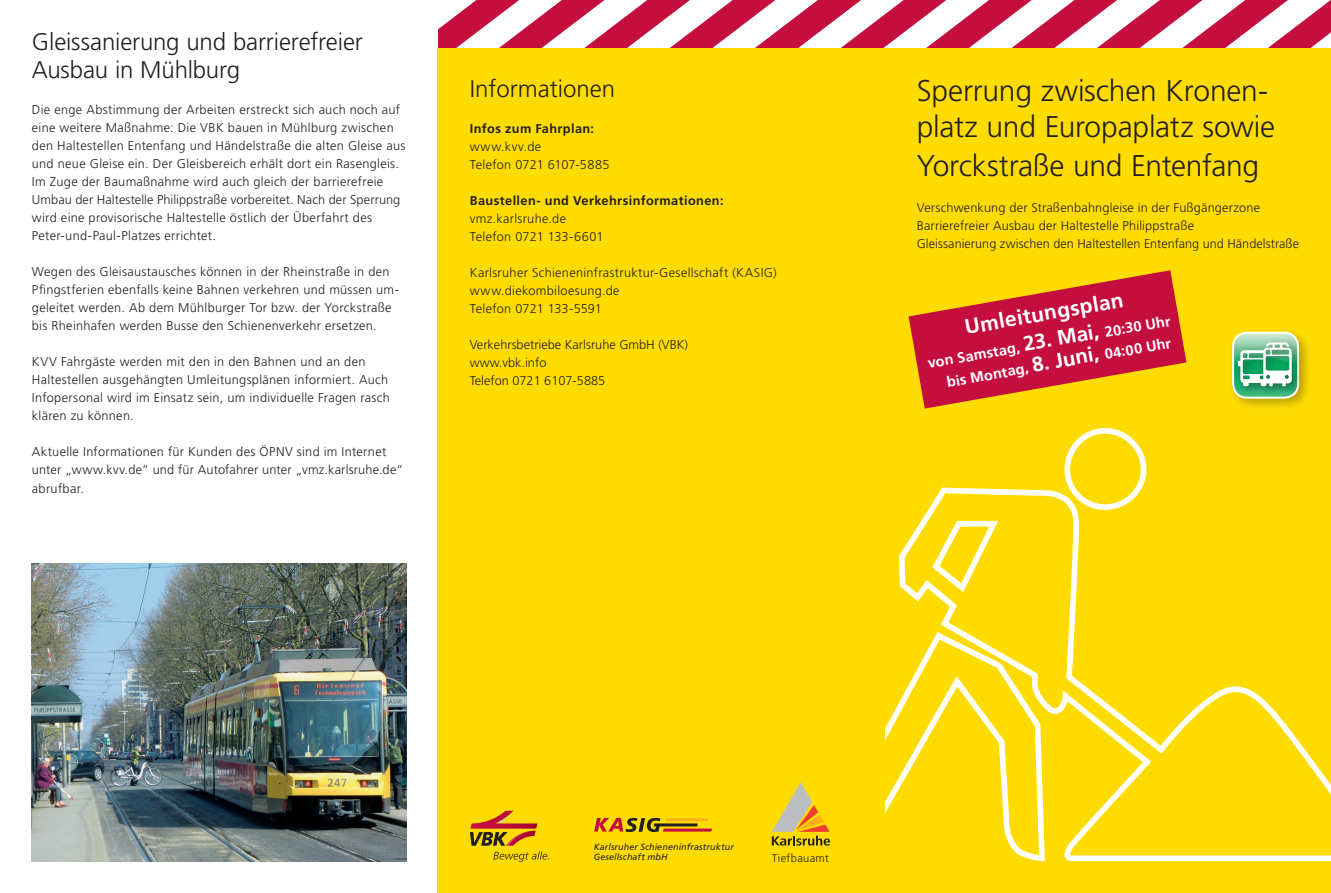
<style>
.page{position:relative;width:1331px;height:893px;background:#fff}
.page>*{position:absolute;margin:0;border:0;box-sizing:border-box;transform-origin:0 0}
.t1{font:300 30px/36px "Frutiger LT Std";letter-spacing:-.01em;color:#231f20}
.t2{font:300 24px/28.5px "Frutiger LT Std";letter-spacing:-.005em;color:#231f20}
.t3{font:700 21px "Frutiger LT Std";color:#fff}
.t4{font:700 14.55px/21.9px "Frutiger LT Std";color:#fff;text-align:right}
.t5{font:300 12.75px/18px "Frutiger LT Std";letter-spacing:.02em;color:#231f20}
.t6{font:300 12.75px/18px "Frutiger LT Std";color:#231f20}
.t7{font:700 12.75px "Frutiger LT Std";letter-spacing:.03em;color:#231f20}
.t8{font:300 11.25px "Frutiger LT Std";letter-spacing:.03em;color:#231f20}
.t9{font:italic 9px/9.8px "Frutiger LT Std";letter-spacing:.01em;color:#231f20}
.s1{font-size:20.7px}
</style>
<div class="page">
<svg style="left:861px;top:0;width:470px;height:49px"></svg>
<svg style="left:438px;top:0;width:423px;height:49px"></svg>
<div style="left:438px;top:49px;width:893px;height:844px;background:#ffdc01"></div>
<div style="left:1228px;top:328px;width:83px;height:83px;background:#231f20;opacity:.3"></div>
<img style="left:1233px;top:333px;width:65px;height:65px">
<div style="left:1232px;top:332px;width:67px;height:67px;border:2px solid #fff;border-radius:14px"></div>
<div style="left:1233px;top:337px;width:70px;height:60px;background:#231f20;opacity:.5"></div>
<svg style="left:1238px;top:341px;width:54px;height:45px;background:#87c9a9"></svg>
<svg style="left:908px;top:270px;width:278px;height:139px"></svg>
<img style="left:32px;top:563px;width:374px;height:298px">
<svg style="left:470px;top:811px;width:79px;height:51px"></svg>
<svg style="left:594px;top:818px;width:118px;height:14px"></svg>
<svg style="left:885px;top:428px;width:446px;height:434px"></svg>
<svg style="left:772px;top:782px;width:58px;height:64px"></svg>
<h2 class="t2" style="left:32px;top:28px;width:332px">Gleissanierung und barrierefreier<br>Ausbau in Mühlburg</h2>
<p class="t5" style="left:32px;top:101px;width:375px">Die enge Abstimmung der Arbeiten erstreckt sich auch noch auf eine weitere Maßnahme: Die VBK bauen in Mühlburg zwischen den Haltestellen Entenfang und Händelstraße die alten Gleise aus und neue Gleise ein. Der Gleisbereich erhält dort ein Rasengleis.<br>Im Zuge der Baumaßnahme wird auch gleich der barrierefreie Umbau der Haltestelle Philippstraße vorbereitet. Nach der Sperrung wird eine provisorische Haltestelle östlich der Überfahrt des Peter-und-Paul-Platzes errichtet.</p>
<p class="t5" style="left:32px;top:263px;width:369px">Wegen des Gleisaustausches können in der Rheinstraße in den Pfingstferien ebenfalls keine Bahnen verkehren und müssen um&shy;geleitet werden. Ab dem Mühlburger Tor bzw. der Yorckstraße bis Rheinhafen werden Busse den Schienenverkehr ersetzen.</p>
<p class="t5" style="left:32px;top:353px;width:360px">KVV Fahrgäste werden mit den in den Bahnen und an den Haltestellen ausgehängten Umleitungsplänen informiert. Auch Infopersonal wird im Einsatz sein, um individuelle Fragen rasch klären zu können.</p>
<p class="t5" style="left:32px;top:443px;width:373px">Aktuelle Informationen für Kunden des ÖPNV sind im Internet unter „www.kvv.de“ und für Autofahrer unter „vmz.karlsruhe.de“ abrufbar.</p>
<h2 class="t2" style="left:470px;top:74px;width:147px">Informationen</h2>
<p class="t7" style="left:470px;top:121px;width:126px">Infos zum Fahrplan:</p>
<p class="t5" style="left:470px;top:137px;width:141px">www.kvv.de<br>Telefon 0721 6107-5885</p>
<p class="t7" style="left:470px;top:193px;width:255px">Baustellen- und Verkehrsinformationen:</p>
<p class="t5" style="left:470px;top:209px;width:135px">vmz.karlsruhe.de<br>Telefon 0721 133-6601</p>
<p class="t5" style="left:470px;top:263px;width:308px">Karlsruher Schieneninfrastruktur-Gesellschaft (KASIG) www.diekombiloesung.de<br>Telefon 0721 133-5591</p>
<p class="t6" style="left:470px;top:335px;width:220px">Verkehrsbetriebe Karlsruhe GmbH (VBK) www.vbk.info<br>Telefon 0721 6107-5885</p>
<h1 class="t1" style="left:917px;top:73px;width:360px">Sperrung zwischen Kronen&shy;platz und Europaplatz sowie</h1>
<h1 class="t1" style="left:917px;top:148px;width:344px">Yorckstraße und Entenfang</h1>
<p class="t5" style="left:917px;top:199px;width:384px">Verschwenkung der Straßenbahngleise in der Fußgängerzone<br>Barrierefreier Ausbau der Haltestelle Philippstraße<br>Gleissanierung zwischen den Haltestellen Entenfang und Händelstraße</p>
<h3 class="t3" style="left:963px;top:315px;width:162px;rotate:-10deg">Umleitungsplan</h3>
<p class="t4" style="left:926px;top:353px;width:248px;rotate:-10deg">von Samstag, <span class="s1">23. Mai,</span> 20:30 Uhr bis Montag, <span class="s1">8. Juni,</span> 04:00 Uhr</p>
<p class="t9" style="left:594px;top:842px;width:142px">Karlsruher Schieneninfrastruktur<br>Gesellschaft mbH</p>
<p class="t8" style="left:772px;top:851px;width:59px">Tiefbauamt</p>
</div>
